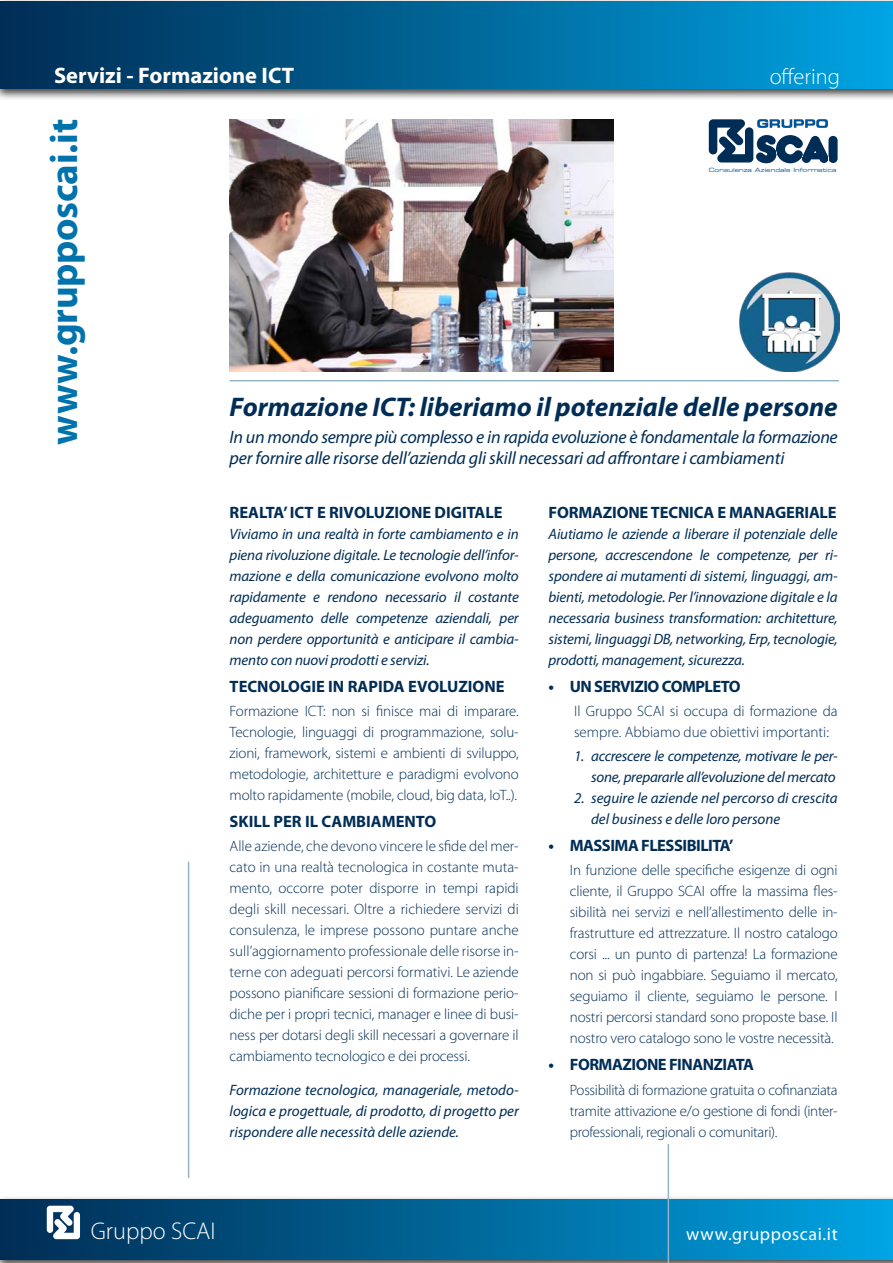
<style>
.page{position:relative;width:893px;height:1263px;background:#fff}
.page>*{position:absolute;margin:0;border:0;box-sizing:border-box;transform-origin:0 0}
.t1{font:700 39px "Myriad Pro";letter-spacing:-.005em;color:#0073ad}
.t2{font:italic 700 27px "Myriad Pro";color:#002d56}
.t3{font:300 24.3px "Myriad Pro";color:#fff}
.t4{font:700 22.5px "Myriad Pro";color:#fff}
.t5{font:300 22.5px "Myriad Pro";color:#fff}
.t6{font:italic 18px/21px "Myriad Pro";letter-spacing:-.02em;color:#002d56}
.t7{font:18px "Myriad Pro";letter-spacing:.035em;color:#fff}
.t8{font:700 16.5px "Myriad Pro";letter-spacing:-.01em;color:#002d56}
.t9{font:700 16.5px "Myriad Pro";letter-spacing:-.03em;color:#002d56}
.t10{font:300 15px/21px "Myriad Pro";letter-spacing:-.01em;color:#002d56;text-align:justify}
.t11{font:italic 15px/21px "Myriad Pro";letter-spacing:-.01em;color:#002d56;text-align:justify}
.t12{font:5.7px "Eurostile LT Std Ex 2";color:#005596}
</style>
<div class="page">
<div style="left:0;top:0;width:893px;height:101px;background:#000;opacity:.75"></div>
<div style="left:0;top:1px;width:893px;height:87px;background:linear-gradient(to right,#002b52,#00a2e1)"></div>
<hr style="left:230px;top:380px;width:609px;height:1px;background:#92b6c7">
<div style="left:0;top:1195px;width:893px;height:68px;background:#000;opacity:.75"></div>
<div style="left:0;top:1199px;width:893px;height:60px;background:linear-gradient(to right,#012c52,#00a2e0)"></div>
<hr style="left:668px;top:1144px;width:1px;height:119px;background:#92b6c7">
<svg style="left:47px;top:1206px;width:33px;height:33px"></svg>
<hr style="left:188px;top:861px;width:1px;height:317px;background:#92b6c7">
<svg style="left:709px;top:119px;width:129px;height:44px"></svg>
<img style="left:230px;top:119px;width:383px;height:252px">
<img style="left:740px;top:272px;width:100px;height:100px">
<h3 class="t4" style="left:54px;top:61px;width:242px">Servizi - Formazione ICT</h3>
<h3 class="t5" style="left:770px;top:63px;width:72px">offering</h3>
<h1 class="t1" style="left:39px;top:445px;width:327px;rotate:-90deg">www.grupposcai.it</h1>
<p class="t12" style="left:709px;top:166px;width:129px">Consulenza Aziendale Informatica</p>
<h2 class="t2" style="left:230px;top:389px;width:610px">Formazione ICT: liberiamo il potenziale delle persone</h2>
<p class="t6" style="left:230px;top:426px;width:610px">In un mondo sempre più complesso e in rapida evoluzione è fondamentale la formazione per fornire alle risorse dell’azienda gli skill necessari ad affrontare i cambiamenti</p>
<p class="t8" style="left:230px;top:502px;width:275px">REALTA’ ICT E RIVOLUZIONE DIGITALE</p>
<p class="t11" style="left:230px;top:524px;width:291px">Viviamo in una realtà in forte cambiamento e in piena rivoluzione digitale. Le tecnologie dell’infor&shy;mazione e della comunicazione evolvono molto rapidamente e rendono necessario il costante adeguamento delle competenze aziendali, per non perdere opportunità e anticipare il cambia&shy;mento con nuovi prodotti e servizi.</p>
<p class="t8" style="left:230px;top:676px;width:277px">TECNOLOGIE IN RAPIDA EVOLUZIONE</p>
<p class="t10" style="left:230px;top:701px;width:291px">Formazione ICT: non si finisce mai di imparare.<br>Tecnologie, linguaggi di programmazione, solu&shy;zioni, framework, sistemi e ambienti di sviluppo, metodologie, architetture e paradigmi evolvono molto rapidamente (mobile, cloud, big data, IoT..).</p>
<p class="t8" style="left:230px;top:811px;width:208px">SKILL PER IL CAMBIAMENTO</p>
<p class="t10" style="left:230px;top:836px;width:291px">Alle aziende, che devono vincere le sfide del mer&shy;cato in una realtà tecnologica in costante muta&shy;mento, occorre poter disporre in tempi rapidi degli skill necessari. Oltre a richiedere servizi di consulenza, le imprese possono puntare anche sull’aggiornamento professionale delle risorse in&shy;terne con adeguati percorsi formativi. Le aziende possono pianificare sessioni di formazione perio&shy;diche per i propri tecnici, manager e linee di busi&shy;ness per dotarsi degli skill necessari a governare il cambiamento tecnologico e dei processi.</p>
<p class="t11" style="left:230px;top:1079px;width:291px">Formazione tecnologica, manageriale, metodo&shy;logica e progettuale, di prodotto, di progetto per rispondere alle necessità delle aziende.</p>
<p class="t8" style="left:549px;top:502px;width:290px">FORMAZIONE TECNICA E MANAGERIALE</p>
<p class="t11" style="left:549px;top:524px;width:291px">Aiutiamo le aziende a liberare il potenziale delle persone, accrescendone le competenze, per ri&shy;spondere ai mutamenti di sistemi, linguaggi, am&shy;bienti, metodologie. Per l’innovazione digitale e la necessaria business transformation: architetture, sistemi, linguaggi DB, networking, Erp, tecnologie, prodotti, management, sicurezza.</p>
<p class="t9" style="left:549px;top:676px;width:194px">• UN SERVIZIO COMPLETO</p>
<p class="t10" style="left:574px;top:701px;width:265px">Il Gruppo SCAI si occupa di formazione da sempre. Abbiamo due obiettivi importanti:</p>
<p class="t11" style="left:574px;top:746px;width:265px;text-align:right">1. accrescere le competenze, motivare le per&shy;sone, prepararle all’evoluzione del mercato</p>
<p class="t11" style="left:591px;top:788px;width:248px;text-indent:-17px">2. seguire le aziende nel percorso di crescita del business e delle loro persone</p>
<p class="t9" style="left:549px;top:835px;width:186px">• MASSIMA FLESSIBILITA’</p>
<p class="t10" style="left:570px;top:860px;width:269px">In funzione delle specifiche esigenze di ogni cliente, il Gruppo SCAI offre la massima fles&shy;sibilità nei servizi e nell’allestimento delle in&shy;frastrutture ed attrezzature. Il nostro catalogo corsi ... un punto di partenza! La formazione non si può ingabbiare. Seguiamo il mercato, seguiamo il cliente, seguiamo le persone. I nostri percorsi standard sono proposte base. Il nostro vero catalogo sono le vostre necessità.</p>
<p class="t9" style="left:549px;top:1054px;width:207px">• FORMAZIONE FINANZIATA</p>
<p class="t10" style="left:570px;top:1079px;width:269px">Possibilità di formazione gratuita o cofinanziata tramite attivazione e/o gestione di fondi (inter&shy;professionali, regionali o comunitari).</p>
<h3 class="t3" style="left:91px;top:1216px;width:126px">Gruppo SCAI</h3>
<p class="t7" style="left:686px;top:1222px;width:153px">www.grupposcai.it</p>
</div>
